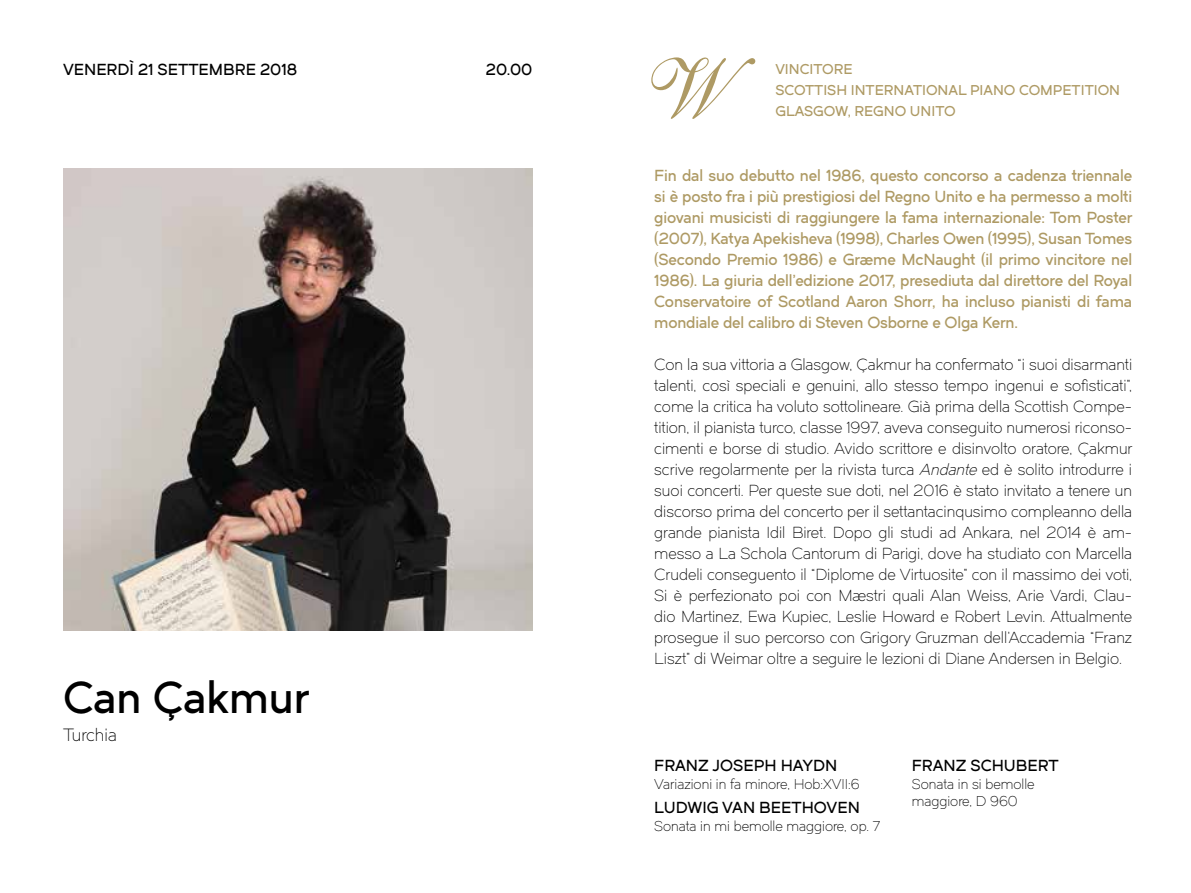
<style>
.page{position:relative;width:1191px;height:893px;background:#fff}
.page>*{position:absolute;margin:0;border:0;box-sizing:border-box;transform-origin:0 0}
.t1{font:82.77px "Shelley Allegro BT";color:#ae9a64}
.t2{font:43.75px "Dual 600";color:#000}
.t3{font:17.5px "Dual 300";color:#000}
.t4{font:15.75px/21px "Dual 300";color:#000;text-align:justify}
.t5{font:15.75px/21px "Dual 600";letter-spacing:-.01em;color:#ae9a64;text-align:justify}
.t6{font:15.75px "Dual 600";color:#000}
.t7{font:14px/17.5px "Dual 300";color:#000}
.t8{font:14px/21px "Dual 600";color:#ae9a64}
.s1{font-style:italic}
</style>
<div class="page">
<img style="left:63px;top:169px;width:469px;height:461px">
<p class="t6" style="left:63px;top:60px;width:236px">VENERDÌ 21 SETTEMBRE 2018</p>
<p class="t6" style="left:486px;top:60px;width:48px">20.00</p>
<h2 class="t2" style="left:63px;top:669px;width:248px">Can Çakmur</h2>
<p class="t3" style="left:63px;top:724px;width:55px">Turchia</p>
<h1 class="t1" style="left:643px;top:39px;width:79px">W</h1>
<p class="t8" style="left:775px;top:58px;width:346px">VINCITORE<br>SCOTTISH INTERNATIONAL PIANO COMPETITION<br>GLASGOW, REGNO UNITO</p>
<p class="t5" style="left:654px;top:165px;width:480px">Fin dal suo debutto nel 1986, questo concorso a cadenza triennale si è posto fra i più prestigiosi del Regno Unito e ha permesso a molti giovani musicisti di raggiungere la fama internazionale: Tom Poster (2007), Katya Apekisheva (1998), Charles Owen (1995), Susan Tomes (Secondo Premio 1986) e Graeme McNaught (il primo vincitore nel 1986). La giuria dell’edizione 2017, presediuta dal direttore del Royal Conservatoire of Scotland Aaron Shorr, ha incluso pianisti di fama mondiale del calibro di Steven Osborne e Olga Kern.</p>
<p class="t4" style="left:654px;top:354px;width:480px">Con la sua vittoria a Glasgow, Çakmur ha confermato “i suoi disarmanti talenti, così speciali e genuini, allo stesso tempo ingenui e sofisticati”, come la critica ha voluto sottolineare. Già prima della Scottish Compe&shy;tition, il pianista turco, classe 1997, aveva conseguito numerosi riconso&shy;cimenti e borse di studio. Avido scrittore e disinvolto oratore, Çakmur scrive regolarmente per la rivista turca <span class="s1">Andante</span> ed è solito introdurre i suoi concerti. Per queste sue doti, nel 2016 è stato invitato a tenere un discorso prima del concerto per il settantacinqusimo compleanno della grande pianista Idil Biret. Dopo gli studi ad Ankara, nel 2014 è am&shy;messo a La Schola Cantorum di Parigi, dove ha studiato con Marcella Crudeli conseguento il “Diplome de Virtuosite” con il massimo dei voti, Si è perfezionato poi con Maestri quali Alan Weiss, Arie Vardi, Clau&shy;dio Martinez, Ewa Kupiec, Leslie Howard e Robert Levin. Attualmente prosegue il suo percorso con Grigory Gruzman dell’Accademia “Franz Liszt” di Weimar oltre a seguire le lezioni di Diane Andersen in Belgio.</p>
<p class="t6" style="left:654px;top:756px;width:185px">FRANZ JOSEPH HAYDN</p>
<p class="t7" style="left:654px;top:775px;width:207px">Variazioni in fa minore, Hob:XVII:6</p>
<p class="t6" style="left:654px;top:798px;width:207px">LUDWIG VAN BEETHOVEN</p>
<p class="t7" style="left:654px;top:817px;width:227px">Sonata in mi bemolle maggiore, op. 7</p>
<p class="t6" style="left:912px;top:756px;width:148px">FRANZ SCHUBERT</p>
<p class="t7" style="left:912px;top:775px;width:124px">Sonata in si bemolle maggiore, D 960</p>
</div>
